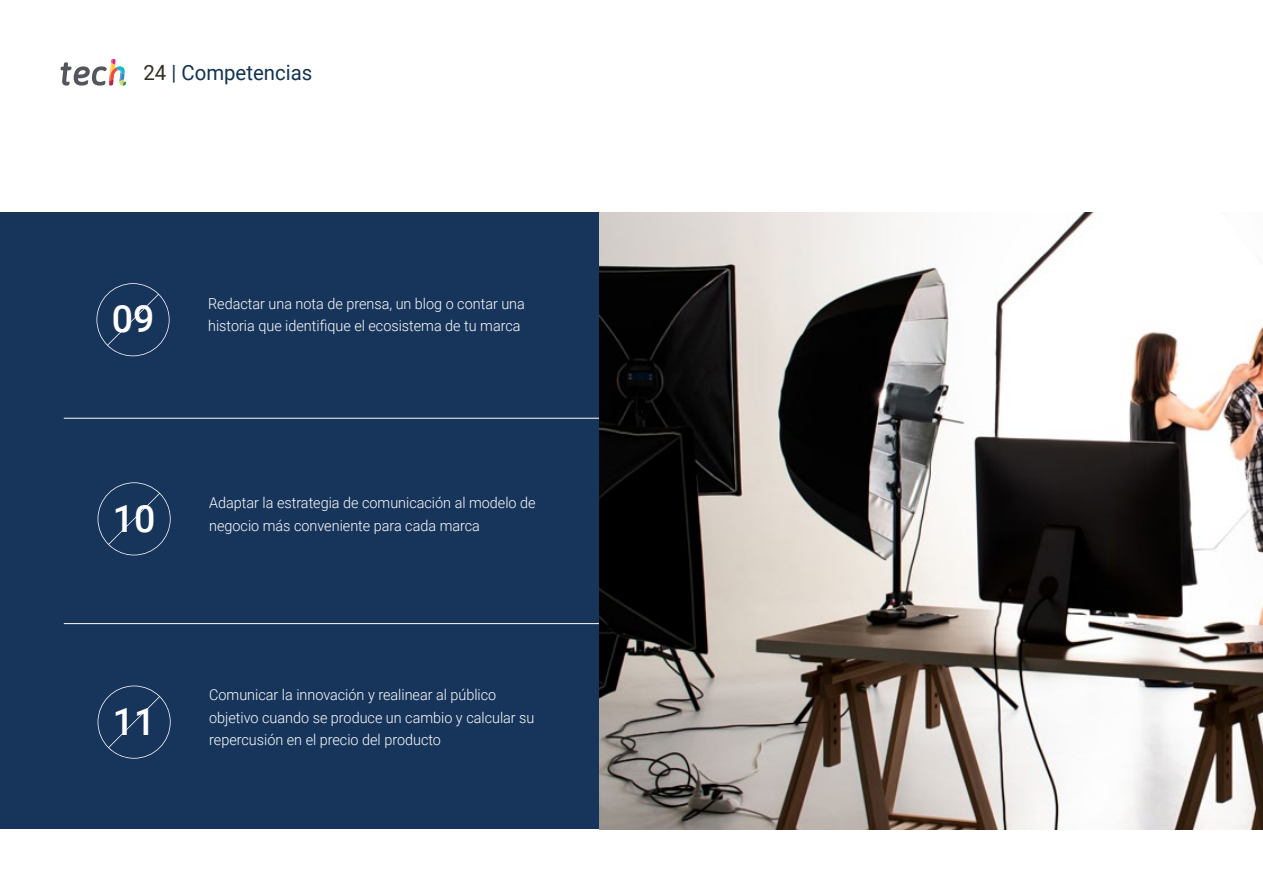
<style>
.page{position:relative;width:1263px;height:893px;background:#fff}
.page>*{position:absolute;margin:0;border:0;box-sizing:border-box;transform-origin:0 0}
.t1{font:500 37.5px "Roboto";color:#fff}
.t2{font:21px "Roboto";color:#123352}
.t3{font:300 15px/22.5px "Roboto";color:#fff;scale:.96 1}
.s1{color:#312e20}
</style>
<div class="page">
<div style="left:0;top:213px;width:621px;height:616px;background:#17355b"></div>
<svg style="left:97px;top:283px;width:73px;height:73px"></svg>
<svg style="left:98px;top:482px;width:73px;height:73px"></svg>
<svg style="left:98px;top:686px;width:73px;height:73px"></svg>
<hr style="left:64px;top:418px;width:1199px;height:1px;background:#fff">
<hr style="left:64px;top:623px;width:1199px;height:1px;background:#fff">
<img style="left:600px;top:213px;width:663px;height:616px">
<svg style="left:61px;top:59px;width:65px;height:27px"></svg>
<h2 class="t2" style="left:144px;top:57px;width:170px"><span class="s1">24</span> | Competencias</h2>
<h1 class="t1" style="left:112px;top:293px;width:44px">09</h1>
<p class="t3" style="left:208px;top:292px;width:331px">Redactar una nota de prensa, un blog o contar una</p>
<p class="t3" style="left:208px;top:314px;width:327px">historia que identifique el ecosistema de tu marca</p>
<h1 class="t1" style="left:113px;top:492px;width:44px">10</h1>
<p class="t3" style="left:209px;top:491px;width:341px">Adaptar la estrategia de comunicación al modelo de negocio más conveniente para cada marca</p>
<h1 class="t1" style="left:113px;top:695px;width:44px">11</h1>
<p class="t3" style="left:209px;top:683px;width:340px">Comunicar la innovación y realinear al público objetivo cuando se produce un cambio y calcular su</p>
<p class="t3" style="left:209px;top:728px;width:243px">repercusión en el precio del producto</p>
</div>
